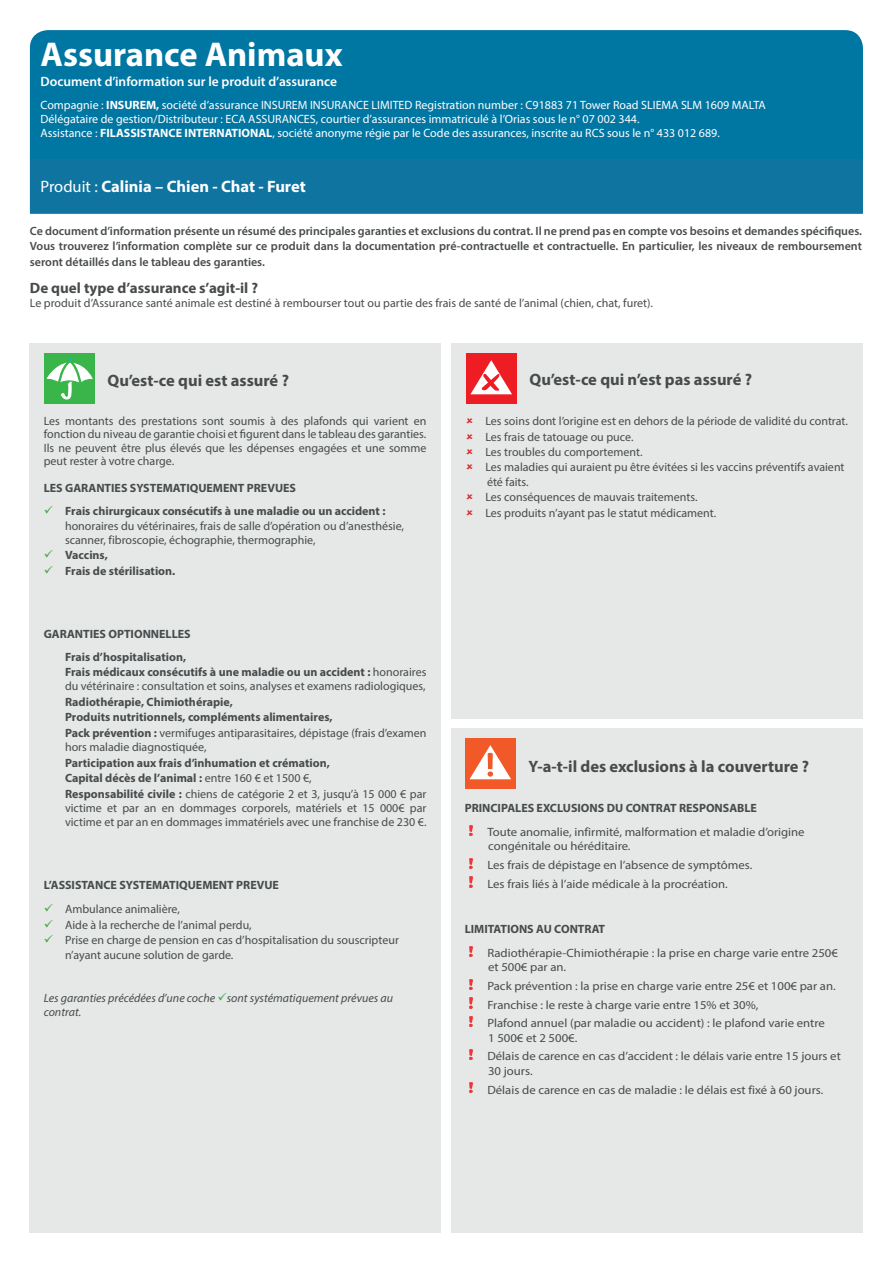
<style>
.page{position:relative;width:893px;height:1263px;background:#fff}
.page>*{position:absolute;margin:0;border:0;box-sizing:border-box;transform-origin:0 0}
.t1{font:700 34.5px "Myriad Pro";color:#fff}
.t2{font:700 16.5px "Myriad Pro";color:#484b4c}
.t3{font:700 16.5px "Myriad Pro";color:#fff}
.t4{font:700 15px "Myriad Pro";color:#484b4c}
.t5{font:600 13.5px "Myriad Pro";color:#fff}
.t6{font:12px/14.4px "Myriad Pro";color:#484b4c}
.t7{font:12px "Myriad Pro";color:#484b4c;scale:1.06 1}
.t8{font:700 12px "Myriad Pro";color:#484b4c}
.t9{font:12px "Myriad Pro";color:#fff}
.t10{font:600 12px/14.4px "Myriad Pro";color:#484b4c}
.t11{font:italic 12px/14.4px "Myriad Pro";color:#484b4c}
.s1{font-weight:700}
.s2{font-weight:400}
.s3{color:#42aa48}
</style>
<div class="page">
<div style="left:30px;top:30px;width:833px;height:147px;background:#0076a3;border-radius:18px"></div>
<div style="left:30px;top:159px;width:833px;height:55px;background:#0f74a0;border:2px solid #0f74a0"></div>
<div style="left:451px;top:343px;width:412px;height:375px;background:#e5e8e7"></div>
<div style="left:29px;top:343px;width:412px;height:890px;background:#e5e8e7"></div>
<div style="left:451px;top:729px;width:412px;height:504px;background:#e5e8e7"></div>
<svg style="left:469px;top:825px;width:3px;height:10px"></svg>
<svg style="left:469px;top:858px;width:3px;height:10px"></svg>
<svg style="left:469px;top:877px;width:3px;height:10px"></svg>
<svg style="left:469px;top:946px;width:3px;height:10px"></svg>
<svg style="left:469px;top:979px;width:3px;height:10px"></svg>
<svg style="left:469px;top:998px;width:3px;height:10px"></svg>
<svg style="left:469px;top:1016px;width:3px;height:11px"></svg>
<svg style="left:469px;top:1049px;width:3px;height:11px"></svg>
<svg style="left:469px;top:1082px;width:3px;height:11px"></svg>
<div style="left:44px;top:353px;width:51px;height:51px;background:#3ab54a"></div>
<svg style="left:46px;top:357px;width:47px;height:42px"></svg>
<div style="left:466px;top:353px;width:51px;height:51px;background:#ee1d23"></div>
<svg style="left:470px;top:360px;width:42px;height:34px"></svg>
<div style="left:465px;top:738px;width:51px;height:51px;background:#f15929"></div>
<svg style="left:469px;top:745px;width:42px;height:34px"></svg>
<p class="t1" style="left:41px;top:32px;width:304px">Assurance Animaux</p>
<p class="t5" style="left:41px;top:73px;width:298px">Document d’information sur le produit d’assurance</p>
<p class="t9" style="left:41px;top:97px;width:727px">Compagnie : <span class="s1">INSUREM,</span> société d’assurance INSUREM INSURANCE LIMITED Registration number : C91883 71 Tower Road SLIEMA SLM 1609 MALTA</p>
<p class="t9" style="left:41px;top:112px;width:600px">Délégataire de gestion/Distributeur : ECA ASSURANCES, courtier d’assurances immatriculé à l’Orias sous le n° 07 002 344.</p>
<p class="t9" style="left:41px;top:126px;width:681px">Assistance : <span class="s1">FILASSISTANCE INTERNATIONAL</span>, société anonyme régie par le Code des assurances, inscrite au RCS sous le n° 433 012 689.</p>
<p class="t3" style="left:41px;top:176px;width:267px"><span class="s2">Produit :</span> Calinia – Chien - Chat - Furet</p>
<p class="t10" style="left:30px;top:224px;width:834px">Ce document d’information présente un résumé des principales garanties et exclusions du contrat. Il ne prend pas en compte vos besoins et demandes spécifiques.<br>Vous trouverez l’information complète sur ce produit dans la documentation pré-contractuelle et contractuelle. En particulier, les niveaux de remboursement</p>
<p class="t10" style="left:30px;top:254px;width:237px">seront détaillés dans le tableau des garanties.</p>
<p class="t4" style="left:30px;top:278px;width:230px">De quel type d’assurance s’agit-il ?</p>
<p class="t6" style="left:30px;top:296px;width:625px">Le produit d’Assurance santé animale est destiné à rembourser tout ou partie des frais de santé de l’animal (chien, chat, furet).</p>
<p class="t2" style="left:108px;top:369px;width:183px">Qu’est-ce qui est assuré ?</p>
<p class="t6" style="left:44px;top:414px;width:384px;line-height:13.5px;text-align:justify">Les montants des prestations sont soumis à des plafonds qui varient en fonction du niveau de garantie choisi et figurent dans le tableau des garanties.<br>Ils ne peuvent être plus élevés que les dépenses engagées et une somme peut rester à votre charge.</p>
<p class="t8" style="left:44px;top:480px;width:254px">LES GARANTIES SYSTEMATIQUEMENT PREVUES</p>
<p class="t8" style="left:44px;top:503px;width:343px"><span class="s3">✓</span> Frais chirurgicaux consécutifs à une maladie ou un accident :</p>
<p class="t6" style="left:65px;top:518px;width:341px">honoraires du vétérinaires, frais de salle d’opération ou d’anesthésie, scanner, fibroscopie, échographie, thermographie,</p>
<p class="t8" style="left:44px;top:547px;width:66px"><span class="s3">✓</span> Vaccins,</p>
<p class="t8" style="left:44px;top:563px;width:133px"><span class="s3">✓</span> Frais de stérilisation.</p>
<p class="t8" style="left:44px;top:626px;width:149px">GARANTIES OPTIONNELLES</p>
<p class="t8" style="left:65px;top:649px;width:123px">Frais d’hospitalisation,</p>
<p class="t6" style="left:65px;top:665px;width:363px"><span class="s1">Frais médicaux consécutifs à une maladie ou un accident :</span> honoraires du vétérinaire : consultation et soins, analyses et examens radiologiques,</p>
<p class="t8" style="left:65px;top:694px;width:169px">Radiothérapie, Chimiothérapie,</p>
<p class="t8" style="left:65px;top:709px;width:269px">Produits nutritionnels, compléments alimentaires,</p>
<p class="t6" style="left:65px;top:725px;width:363px"><span class="s1">Pack prévention :</span> vermifuges antiparasitaires, dépistage (frais d’examen hors maladie diagnostiquée,</p>
<p class="t8" style="left:65px;top:755px;width:266px">Participation aux frais d’inhumation et crémation,</p>
<p class="t8" style="left:65px;top:770px;width:248px">Capital décès de l’animal : <span class="s2">entre 160 € et 1500 €,</span></p>
<p class="t6" style="left:65px;top:786px;width:363px;text-align:justify"><span class="s1">Responsabilité civile :</span> chiens de catégorie 2 et 3, jusqu’à 15 000 € par victime et par an en dommages corporels, matériels et 15 000€ par victime et par an en dommages immatériels avec une franchise de 230 €.</p>
<p class="t8" style="left:44px;top:877px;width:237px">L’ASSISTANCE SYSTEMATIQUEMENT PREVUE</p>
<p class="t6" style="left:44px;top:902px;width:138px"><span class="s3">✓</span> Ambulance animalière,</p>
<p class="t6" style="left:44px;top:917px;width:209px"><span class="s3">✓</span> Aide à la recherche de l’animal perdu,</p>
<p class="t6" style="left:44px;top:933px;width:357px"><span class="s3">✓</span> Prise en charge de pension en cas d’hospitalisation du souscripteur</p>
<p class="t6" style="left:65px;top:947px;width:170px">n’ayant aucune solution de garde.</p>
<p class="t11" style="left:44px;top:990px;width:351px">Les garanties précédées d’une coche <span class="s3">✓</span>sont systématiquement prévues au contrat.</p>
<p class="t2" style="left:530px;top:369px;width:224px">Qu’est-ce qui n’est pas assuré ?</p>
<p class="t6" style="left:485px;top:414px;width:364px">Les soins dont l’origine est en dehors de la période de validité du contrat.</p>
<p class="t6" style="left:485px;top:429px;width:150px">Les frais de tatouage ou puce.</p>
<p class="t6" style="left:485px;top:445px;width:159px">Les troubles du comportement.</p>
<p class="t6" style="left:485px;top:460px;width:361px">Les maladies qui auraient pu être évitées si les vaccins préventifs avaient</p>
<p class="t6" style="left:487px;top:474px;width:43px">été faits.</p>
<p class="t6" style="left:485px;top:490px;width:214px">Les conséquences de mauvais traitements.</p>
<p class="t6" style="left:485px;top:505px;width:232px">Les produits n’ayant pas le statut médicament.</p>
<p class="t2" style="left:528px;top:756px;width:282px">Y-a-t-il des exclusions à la couverture ?</p>
<p class="t8" style="left:465px;top:800px;width:294px">PRINCIPALES EXCLUSIONS DU CONTRAT RESPONSABLE</p>
<p class="t7" style="left:487px;top:825px;width:301px">Toute anomalie, infirmité, malformation et maladie d’origine</p>
<p class="t7" style="left:488px;top:839px;width:136px">congénitale ou héréditaire.</p>
<p class="t7" style="left:487px;top:858px;width:252px">Les frais de dépistage en l’absence de symptômes.</p>
<p class="t7" style="left:487px;top:876px;width:228px">Les frais liés à l’aide médicale à la procréation.</p>
<p class="t8" style="left:465px;top:921px;width:142px">LIMITATIONS AU CONTRAT</p>
<p class="t7" style="left:487px;top:946px;width:332px">Radiothérapie-Chimiothérapie : la prise en charge varie entre 250€</p>
<p class="t7" style="left:488px;top:960px;width:75px">et 500€ par an.</p>
<p class="t7" style="left:487px;top:979px;width:330px">Pack prévention : la prise en charge varie entre 25€ et 100€ par an.</p>
<p class="t7" style="left:487px;top:997px;width:257px">Franchise : le reste à charge varie entre 15% et 30%,</p>
<p class="t7" style="left:487px;top:1016px;width:320px">Plafond annuel (par maladie ou accident) : le plafond varie entre</p>
<p class="t7" style="left:488px;top:1030px;width:86px">1 500€ et 2 500€.</p>
<p class="t7" style="left:487px;top:1049px;width:335px">Délais de carence en cas d’accident : le délais varie entre 15 jours et</p>
<p class="t7" style="left:488px;top:1063px;width:44px">30 jours.</p>
<p class="t7" style="left:487px;top:1082px;width:318px">Délais de carence en cas de maladie : le délais est fixé à 60 jours.</p>
</div>
